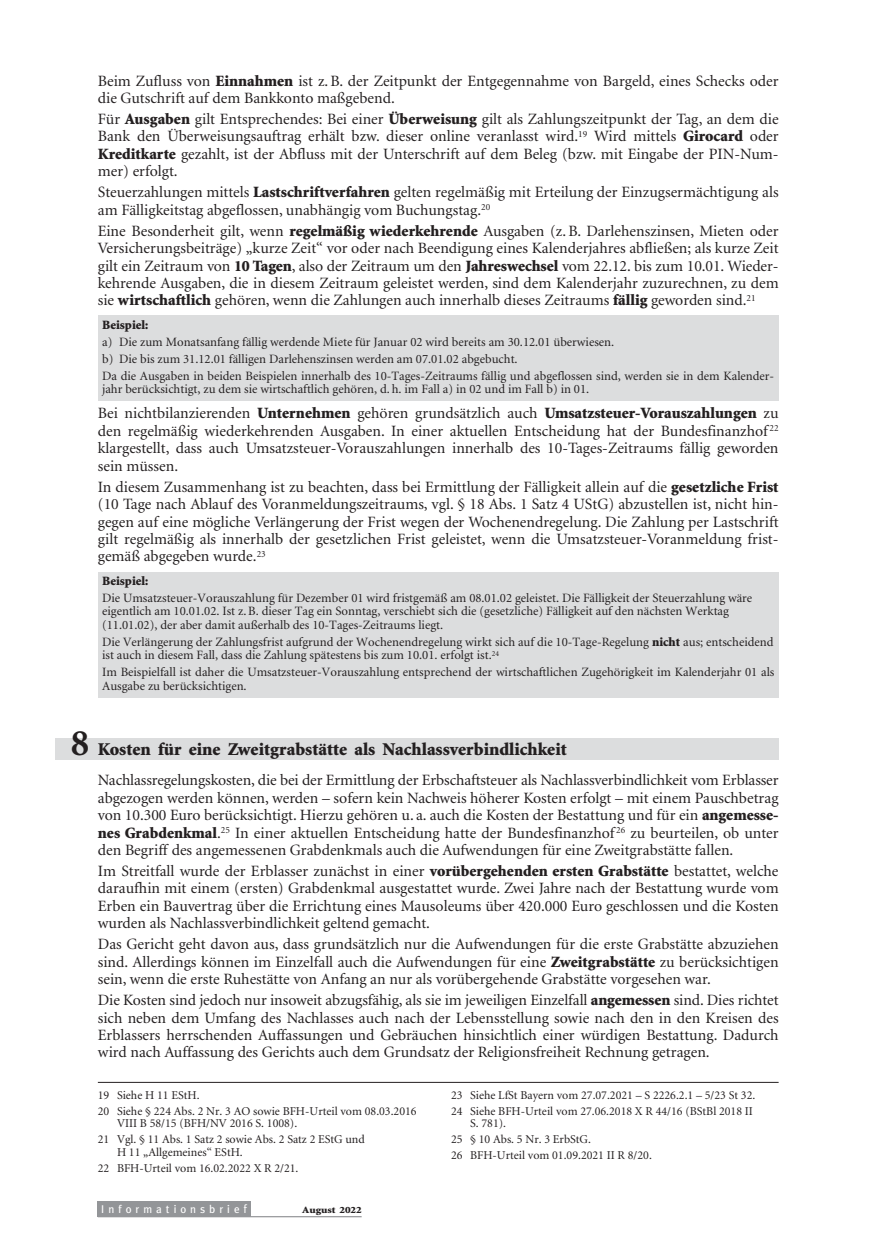
<style>
.page{position:relative;width:885px;height:1259px;background:#fff}
.page>*{position:absolute;margin:0;border:0;box-sizing:border-box;transform-origin:0 0}
.t1{font:900 18px "Minion";color:#231f20}
.t2{font:15.75px/17.4px "Minion";color:#231f20;text-align:justify}
.t3{font:12.75px/13.5px "Minion";color:#231f20}
.t4{font:900 12.75px "Minion";color:#231f20}
.t5{font:12px/15.9px "Minion";color:#231f20}
.t6{font:11.25px "Meta";letter-spacing:.36em;color:#fff}
.t7{font:900 9.6px "Minion";color:#231f20;scale:1.15 1}
.s1{font-weight:900}
.s2{font-weight:700;font-size:37.5px}
.s3{font-size:12px}
</style>
<div class="page">
<div style="left:98px;top:315px;width:680px;height:85px;background:#dcddde"></div>
<div style="left:98px;top:572px;width:680px;height:125px;background:#dcddde"></div>
<div style="left:55px;top:739px;width:723px;height:21px;background:#dcddde"></div>
<div style="left:98px;top:1200px;width:153px;height:16px;background:#939598"></div>
<hr style="left:98px;top:1216px;width:263px;height:1px;background:#939598">
<hr style="left:98px;top:1082px;width:680px;height:1px;background:#231f20">
<p class="t2" style="left:98px;top:73px;width:682px">Beim Zufluss von <span class="s1">Einnahmen</span> ist z. B. der Zeitpunkt der Entgegennahme von Bargeld, eines Schecks oder die Gutschrift auf dem Bankkonto maßgebend.</p>
<p class="t2" style="left:98px;top:112px;width:682px">Für <span class="s1">Ausgaben</span> gilt Entsprechendes: Bei einer <span class="s1">Überweisung</span> gilt als Zahlungszeitpunkt der Tag, an dem die Bank den Überweisungsauftrag erhält bzw. dieser online veranlasst wird.<sup>19</sup> Wird mittels <span class="s1">Girocard</span> oder <span class="s1">Kreditkarte</span> gezahlt, ist der Abfluss mit der Unterschrift auf dem Beleg (bzw. mit Eingabe der PIN-Num&shy;mer) erfolgt.</p>
<p class="t2" style="left:98px;top:185px;width:682px">Steuerzahlungen mittels <span class="s1">Lastschriftverfahren</span> gelten regelmäßig mit Erteilung der Einzugsermächtigung als am Fälligkeitstag abgeflossen, unabhängig vom Buchungstag.<sup>20</sup></p>
<p class="t2" style="left:98px;top:223px;width:682px">Eine Besonderheit gilt, wenn <span class="s1">regelmäßig wiederkehrende</span> Ausgaben (z. B. Darlehenszinsen, Mieten oder Versicherungsbeiträge) „kurze Zeit“ vor oder nach Beendigung eines Kalenderjahres abfließen; als kurze Zeit gilt ein Zeitraum von <span class="s1">10 Tagen</span>, also der Zeitraum um den <span class="s1">Jahreswechsel</span> vom 22.12. bis zum 10.01. Wieder&shy;kehrende Ausgaben, die in diesem Zeitraum geleistet werden, sind dem Kalenderjahr zuzurechnen, zu dem sie <span class="s1">wirtschaftlich</span> gehören, wenn die Zahlungen auch innerhalb dieses Zeitraums <span class="s1">fällig</span> geworden sind.<sup>21</sup></p>
<p class="t4" style="left:102px;top:320px;width:48px">Beispiel:</p>
<p class="t3" style="left:102px;top:334px;width:673px;line-height:17px">a) Die zum Monatsanfang fällig werdende Miete für Januar 02 wird bereits am 30.12.01 überwiesen.<br>b) Die bis zum 31.12.01 fälligen Darlehenszinsen werden am 07.01.02 abgebucht.<br>Da die Ausgaben in beiden Beispielen innerhalb des 10-Tages-Zeitraums fällig und abgeflossen sind, werden sie in dem Kalender-</p>
<p class="t3" style="left:102px;top:383px;width:488px">jahr berücksichtigt, zu dem sie wirtschaftlich gehören, d. h. im Fall a) in 02 und im Fall b) in 01.</p>
<p class="t2" style="left:98px;top:406px;width:682px">Bei nichtbilanzierenden <span class="s1">Unternehmen</span> gehören grundsätzlich auch <span class="s1">Umsatzsteuer-Vorauszahlungen</span> zu den regelmäßig wiederkehrenden Ausgaben. In einer aktuellen Entscheidung hat der Bundesfinanzhof <sup>22 </sup>klargestellt, dass auch Umsatzsteuer-Vorauszahlungen innerhalb des 10-Tages-Zeitraums fällig geworden sein müssen.</p>
<p class="t2" style="left:98px;top:479px;width:682px">In diesem Zusammenhang ist zu beachten, dass bei Ermittlung der Fälligkeit allein auf die <span class="s1">gesetzliche Frist </span>(10 Tage nach Ablauf des Voranmeldungszeitraums, vgl. § 18 Abs. 1 Satz 4 UStG) abzustellen ist, nicht hin&shy;gegen auf eine mögliche Verlängerung der Frist wegen der Wochenendregelung. Die Zahlung per Lastschrift gilt regelmäßig als innerhalb der gesetzlichen Frist geleistet, wenn die Umsatzsteuer-Voranmeldung frist&shy;gemäß abgegeben wurde.<sup>23</sup></p>
<p class="t4" style="left:102px;top:576px;width:48px">Beispiel:</p>
<p class="t3" style="left:102px;top:592px;width:651px">Die Umsatzsteuer-Vorauszahlung für Dezember 01 wird fristgemäß am 08.01.02 geleistet. Die Fälligkeit der Steuerzahlung wäre eigentlich am 10.01.02. Ist z. B. dieser Tag ein Sonntag, verschiebt sich die (gesetzliche) Fälligkeit auf den nächsten Werktag (11.01.02), der aber damit außerhalb des 10-Tages-Zeitraums liegt.</p>
<p class="t3" style="left:102px;top:636px;width:673px">Die Verlängerung der Zahlungsfrist aufgrund der Wochenendregelung wirkt sich auf die 10-Tage-Regelung <span class="s1">nicht</span> aus; entscheidend ist auch in diesem Fall, dass die Zahlung spätestens bis zum 10.01. erfolgt ist.<sup>24</sup></p>
<p class="t3" style="left:102px;top:666px;width:673px">Im Beispielfall ist daher die Umsatzsteuer-Vorauszahlung entsprechend der wirtschaftlichen Zugehörigkeit im Kalenderjahr 01 als<br>Ausgabe zu berücksichtigen.</p>
<p class="t1" style="left:71px;top:742px;width:497px"><span class="s2">8</span> Kosten für eine Zweitgrabstätte als Nachlassverbindlichkeit</p>
<p class="t2" style="left:98px;top:773px;width:682px">Nachlassregelungskosten, die bei der Ermittlung der Erbschaftsteuer als Nachlassverbindlichkeit vom Erblasser abgezogen werden können, werden – sofern kein Nachweis höherer Kosten erfolgt – mit einem Pauschbetrag von 10.300 Euro berücksichtigt. Hierzu gehören u. a. auch die Kosten der Bestattung und für ein <span class="s1">angemesse&shy;nes Grabdenkmal</span>.<sup>25</sup> In einer aktuellen Entscheidung hatte der Bundesfinanzhof <sup>26</sup> zu beurteilen, ob unter den Begriff des angemessenen Grabdenkmals auch die Aufwendungen für eine Zweitgrabstätte fallen.</p>
<p class="t2" style="left:98px;top:863px;width:682px">Im Streitfall wurde der Erblasser zunächst in einer <span class="s1">vorübergehenden ersten Grabstätte</span> bestattet, welche daraufhin mit einem (ersten) Grabdenkmal ausgestattet wurde. Zwei Jahre nach der Bestattung wurde vom Erben ein Bauvertrag über die Errichtung eines Mausoleums über 420.000 Euro geschlossen und die Kosten wurden als Nachlassverbindlichkeit geltend gemacht.</p>
<p class="t2" style="left:98px;top:937px;width:682px">Das Gericht geht davon aus, dass grundsätzlich nur die Aufwendungen für die erste Grabstätte abzuziehen sind. Allerdings können im Einzelfall auch die Aufwendungen für eine <span class="s1">Zweitgrabstätte</span> zu berücksichtigen sein, wenn die erste Ruhestätte von Anfang an nur als vorübergehende Grabstätte vorgesehen war.</p>
<p class="t2" style="left:98px;top:992px;width:682px">Die Kosten sind jedoch nur insoweit abzugsfähig, als sie im jeweiligen Einzelfall <span class="s1">angemessen</span> sind. Dies richtet sich neben dem Umfang des Nachlasses auch nach der Lebensstellung sowie nach den in den Kreisen des Erblassers herrschenden Auffassungen und Gebräuchen hinsichtlich einer würdigen Bestattung. Dadurch wird nach Auffassung des Gerichts auch dem Grundsatz der Religionsfreiheit Rechnung getragen.</p>
<p class="t5" style="left:98px;top:1088px;width:320px">19 Siehe H 11 EStH.<br>20 Siehe § 224 Abs. 2 Nr. 3 AO sowie BFH-Urteil vom 08.03.2016</p>
<p class="t5" style="left:98px;top:1116px;width:268px;text-indent:19px">VIII B 58/15 (BFH/NV 2016 S. 1008).<br>21 Vgl. § 11 Abs. 1 Satz 2 sowie Abs. 2 Satz 2 EStG und</p>
<p class="t5" style="left:98px;top:1145px;width:202px;text-indent:19px">H 11 „Allgemeines“ EStH.<br>22 BFH-Urteil vom 16.02.2022 X R 2/21.</p>
<p class="t5" style="left:451px;top:1088px;width:306px">23 Siehe LfSt Bayern vom 27.07.2021 – S 2226.2.1 – 5/23 St 32.<br>24 Siehe BFH-Urteil vom 27.06.2018 X R 44/16 (BStBl 2018 II</p>
<p class="t5" style="left:451px;top:1116px;width:202px;text-indent:19px">S. 781).<br>25 § 10 Abs. 5 Nr. 3 ErbStG.<br>26 BFH-Urteil vom 01.09.2021 II R 8/20.</p>
<p class="t6" style="left:101px;top:1202px;width:147px">Informationsbrie<span class="s3">f</span></p>
<p class="t7" style="left:302px;top:1206px;width:53px">August 2022</p>
</div>
